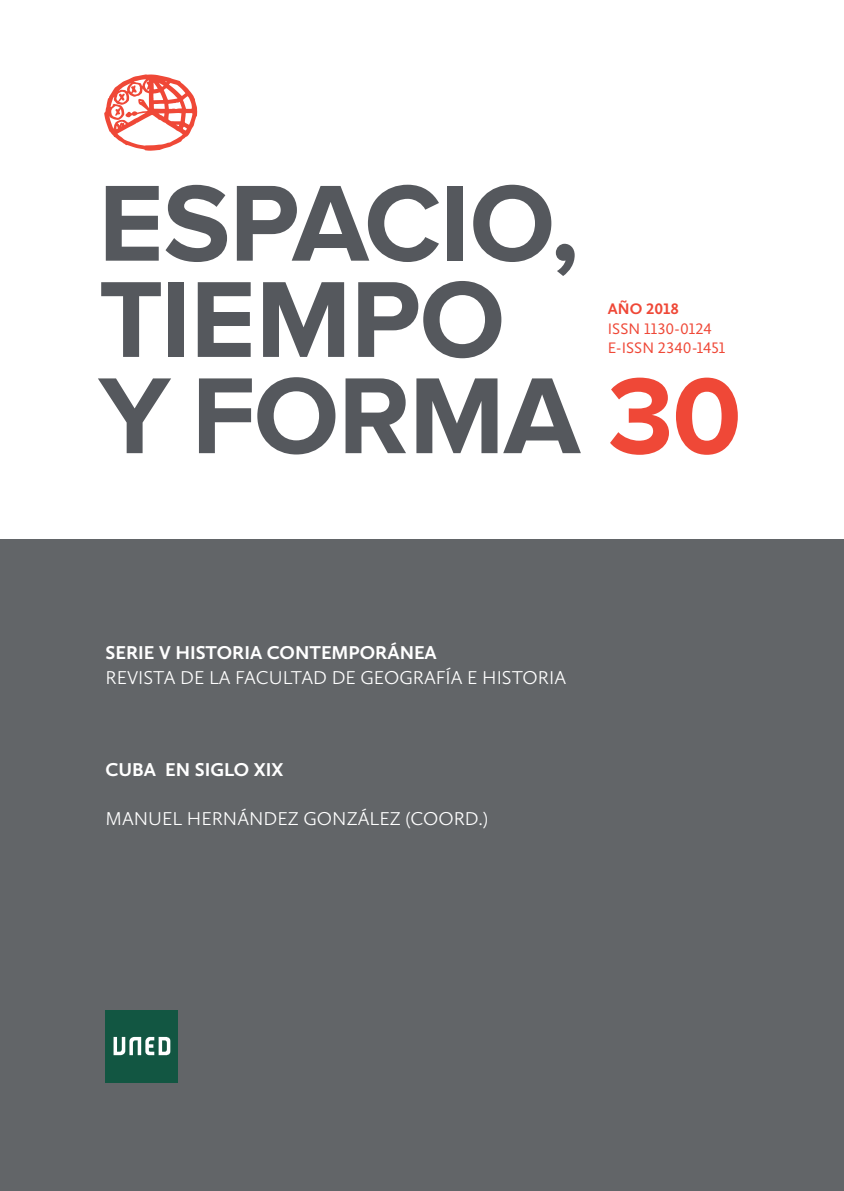
<style>
.page{position:relative;width:844px;height:1191px;background:#fff}
.page>*{position:absolute;margin:0;border:0;box-sizing:border-box;transform-origin:0 0}
.t1{font:700 112px/96.2px "Proxima Nova";letter-spacing:-.01em;color:#55585d}
.t2{font:300 19.25px "Calluna Sans";color:#fff}
.t3{font:700 19.25px "Calluna Sans";color:#fff}
.t4{font:15.75px/19.2px "Calluna Sans";letter-spacing:.005em;color:#ef4837}
.t5{font:700 15.75px "Calluna Sans";letter-spacing:.005em;color:#ef4837}
.s1{color:#ef4837}
</style>
<div class="page">
<div style="left:0;top:539px;width:843px;height:652px;background:#626568"></div>
<div style="left:106px;top:1009px;width:72px;height:73px;background:#125642"></div>
<svg style="left:113px;top:1036px;width:57px;height:19px"></svg>
<svg style="left:104px;top:74px;width:93px;height:77px"></svg>
<h1 class="t1" style="left:98px;top:178px;width:644px">ESPACIO,<br>TIEMPO<br>Y FORMA <span class="s1">30</span></h1>
<p class="t5" style="left:607px;top:299px;width:73px">AÑO 2018</p>
<p class="t4" style="left:607px;top:319px;width:119px">ISSN 1130-0124<br>E-ISSN 2340-1451</p>
<p class="t3" style="left:105px;top:641px;width:333px">SERIE V HISTORIA CONTEMPORÁNEA</p>
<p class="t2" style="left:105px;top:665px;width:462px">REVISTA DE LA FACULTAD DE GEOGRAFÍA E HISTORIA</p>
<p class="t3" style="left:105px;top:758px;width:179px">CUBA EN SIGLO XIX</p>
<p class="t2" style="left:105px;top:807px;width:384px">MANUEL HERNÁNDEZ GONZÁLEZ (COORD.)</p>
</div>
